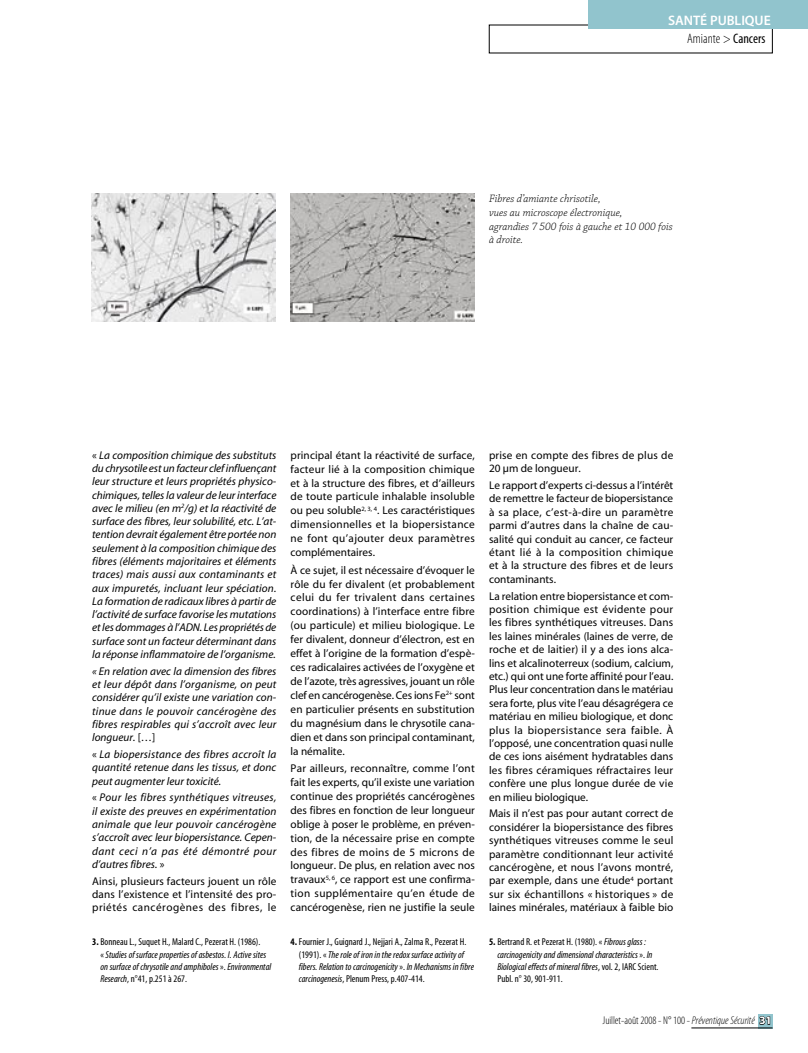
<style>
.page{position:relative;width:808px;height:1053px;background:#fff}
.page>*{position:absolute;margin:0;border:0;box-sizing:border-box;transform-origin:0 0}
.t1{font:13.75px "Myriad MM 215 300";color:#000}
.t2{font:13.75px "Myriad MM 565 600";letter-spacing:-.005em;color:#fff}
.t3{font:11.25px/13.9px "Myriad MM 400 600";letter-spacing:.015em;color:#000;text-align:justify}
.t4{font:11.25px/13.2px "Myriad MM It 400 600";color:#000;text-align:justify}
.t5{font:italic 300 11.25px/13.8px "Chaparral Pro";color:#000}
.t6{font:11.25px "Myriad MM 215 300";color:#000}
.t7{font:10px/12.2px "Myriad MM It 400 300";color:#000}
.t8{font:10px "Myriad MM 400 300";color:#000}
.s1{font-family:"Myriad MM 400 300"}
.s2{font-family:"Myriad MM 400 600"}
.s3{font-family:"Myriad MM 700 300"}
.s4{font-family:"Myriad MM It 400 300"}
.s5{font-family:"Myriad MM It 215 300"}
.s6{font-family:"Myriad MM 700 600";color:#fff}
</style>
<div class="page">
<img style="left:92px;top:194px;width:184px;height:127px">
<img style="left:291px;top:194px;width:184px;height:127px">
<div style="left:588px;top:0;width:220px;height:28px;background:#91c4cd"></div>
<svg style="left:758px;top:1014px;width:14px;height:13px"></svg>
<hr style="left:691px;top:1027px;width:81px;height:1px;background:#000">
<svg style="left:759px;top:1015px;width:11px;height:9px"></svg>
<p class="t2" style="left:668px;top:14px;width:104px">SANTÉ PUBLIQUE</p>
<p class="t1" style="left:687px;top:32px;width:80px">Amiante &gt; <span class="s1">Cancers</span></p>
<p class="t5" style="left:489px;top:192px;width:185px">Fibres d’amiante chrisotile,<br>vues au microscope électronique,<br>agrandies 7 500 fois à gauche et 10 000 fois à droite.</p>
<p class="t4" style="left:92px;top:449px;width:186px"><span class="s2">«</span> La composition chimique des substituts du chrysotile est un facteur clef influençant leur structure et leurs propriétés physico&shy;chimiques, telles la valeur de leur interface avec le milieu (en m<sup>2</sup>/g) et la réactivité de surface des fibres, leur solubilité, etc. L’at&shy;tention devrait également être portée non seulement à la composition chimique des fibres (éléments majoritaires et éléments traces) mais aussi aux contaminants et aux impuretés, incluant leur spéciation.<br>La formation de radicaux libres à partir de l’activité de surface favorise les mutations et les dommages à l’ADN. Les propriétés de surface sont un facteur déterminant dans la réponse inflammatoire de l’organisme.</p>
<p class="t4" style="left:92px;top:665px;width:186px">« En relation avec la dimension des fibres et leur dépôt dans l’organisme, on peut considérer qu’il existe une variation con&shy;tinue dans le pouvoir cancérogène des fibres respirables qui s’accroît avec leur longueur. <span class="s2">[…]</span></p>
<p class="t4" style="left:92px;top:748px;width:186px"><span class="s2">«</span> La biopersistance des fibres accroît la quantité retenue dans les tissus, et donc peut augmenter leur toxicité.</p>
<p class="t4" style="left:92px;top:791px;width:186px"><span class="s2">«</span> Pour les fibres synthétiques vitreuses, il existe des preuves en expérimentation animale que leur pouvoir cancérogène s’accroît avec leur biopersistance. Cepen&shy;dant ceci n’a pas été démontré pour d’autres fibres. <span class="s2">»</span></p>
<p class="t3" style="left:92px;top:874px;width:186px;line-height:13.2px">Ainsi, plusieurs facteurs jouent un rôle dans l’existence et l’intensité des pro&shy;priétés cancérogènes des fibres, le</p>
<p class="t8" style="left:92px;top:937px;width:170px"><span class="s3">3.</span> Bonneau L., Suquet H., Malard C., Pezerat H. (1986).</p>
<p class="t7" style="left:100px;top:948px;width:172px"><span class="s1">«</span> Studies of surface properties of asbestos. I. Active sites on surface of chrysotile and amphiboles <span class="s1">».</span> Environmental</p>
<p class="t8" style="left:100px;top:973px;width:88px"><span class="s4">Research</span>, n°41, p.251 à 267.</p>
<p class="t3" style="left:291px;top:448px;width:186px">principal étant la réactivité de surface, facteur lié à la composition chimique et à la structure des fibres, et d’ailleurs de toute particule inhalable insoluble ou peu soluble<sup>2,</sup> <sup>3,</sup> <sup>4</sup>. Les caractéristiques dimensionnelles et la biopersistance ne font qu’ajouter deux paramètres complémentaires.</p>
<p class="t3" style="left:291px;top:563px;width:186px">À ce sujet, il est nécessaire d’évoquer le rôle du fer divalent (et probablement celui du fer trivalent dans certaines coordinations) à l’interface entre fibre (ou particule) et milieu biologique. Le fer divalent, donneur d’électron, est en effet à l’origine de la formation d’espè&shy;ces radicalaires activées de l’oxygène et de l’azote, très agressives, jouant un rôle clef en cancérogenèse. Ces ions Fe<sup>2+</sup> sont en particulier présents en substitution du magnésium dans le chrysotile cana&shy;dien et dans son principal contaminant, la némalite.</p>
<p class="t3" style="left:291px;top:761px;width:186px">Par ailleurs, reconnaître, comme l’ont fait les experts, qu’il existe une variation continue des propriétés cancérogènes des fibres en fonction de leur longueur oblige à poser le problème, en préven&shy;tion, de la nécessaire prise en compte des fibres de moins de 5 microns de longueur. De plus, en relation avec nos travaux<sup>5,</sup> <sup>6</sup>, ce rapport est une confirma&shy;tion supplémentaire qu’en étude de cancérogenèse, rien ne justifie la seule</p>
<p class="t8" style="left:291px;top:937px;width:177px"><span class="s3">4.</span> Fournier J., Guignard J., Nejjari A., Zalma R., Pezerat H.</p>
<p class="t7" style="left:299px;top:948px;width:177px"><span class="s1">(1991). «</span> The role of iron in the redox surface activity of fibers. Relation to carcinogenicity <span class="s1">».</span> In Mechanisms in fibre</p>
<p class="t8" style="left:299px;top:973px;width:127px"><span class="s4">carcinogenesis</span>, Plenum Press, p.407-414.</p>
<p class="t3" style="left:489px;top:449px;width:186px;line-height:13.4px">prise en compte des fibres de plus de<br>20 µm de longueur.</p>
<p class="t3" style="left:489px;top:479px;width:186px;line-height:13.4px">Le rapport d’experts ci-dessus a l’intérêt de remettre le facteur de biopersistance à sa place, c’est-à-dire un paramètre parmi d’autres dans la chaîne de cau&shy;salité qui conduit au cancer, ce facteur étant lié à la composition chimique et à la structure des fibres et de leurs contaminants.</p>
<p class="t3" style="left:489px;top:589px;width:186px;line-height:13.4px">La relation entre biopersistance et com&shy;position chimique est évidente pour les fibres synthétiques vitreuses. Dans les laines minérales (laines de verre, de roche et de laitier) il y a des ions alca&shy;lins et alcalinoterreux (sodium, calcium, etc.) qui ont une forte affinité pour l’eau.<br>Plus leur concentration dans le matériau sera forte, plus vite l’eau désagrégera ce matériau en milieu biologique, et donc plus la biopersistance sera faible. À l’opposé, une concentration quasi nulle de ces ions aisément hydratables dans les fibres céramiques réfractaires leur confère une plus longue durée de vie en milieu biologique.</p>
<p class="t3" style="left:489px;top:807px;width:186px;line-height:13.4px">Mais il n’est pas pour autant correct de considérer la biopersistance des fibres synthétiques vitreuses comme le seul paramètre conditionnant leur activité cancérogène, et nous l’avons montré, par exemple, dans une étude<sup>4</sup> portant sur six échantillons « historiques » de laines minérales, matériaux à faible bio</p>
<p class="t8" style="left:489px;top:937px;width:158px"><span class="s3">5.</span> Bertrand R. et Pezerat H. (1980). « <span class="s4">Fibrous glass :</span></p>
<p class="t7" style="left:497px;top:948px;width:163px">carcinogenicity and dimensional characteristics <span class="s1">».</span> In<br>Biological effects of mineral fibres<span class="s1">, vol. 2, IARC Scient.</span></p>
<p class="t8" style="left:497px;top:973px;width:67px">Publ. n° 30, 901-911.</p>
<p class="t6" style="left:603px;top:1014px;width:170px">Juillet-août 2008 - N° 100- <span class="s5">Préventique Sécurité</span> <span class="s6">31</span></p>
</div>
